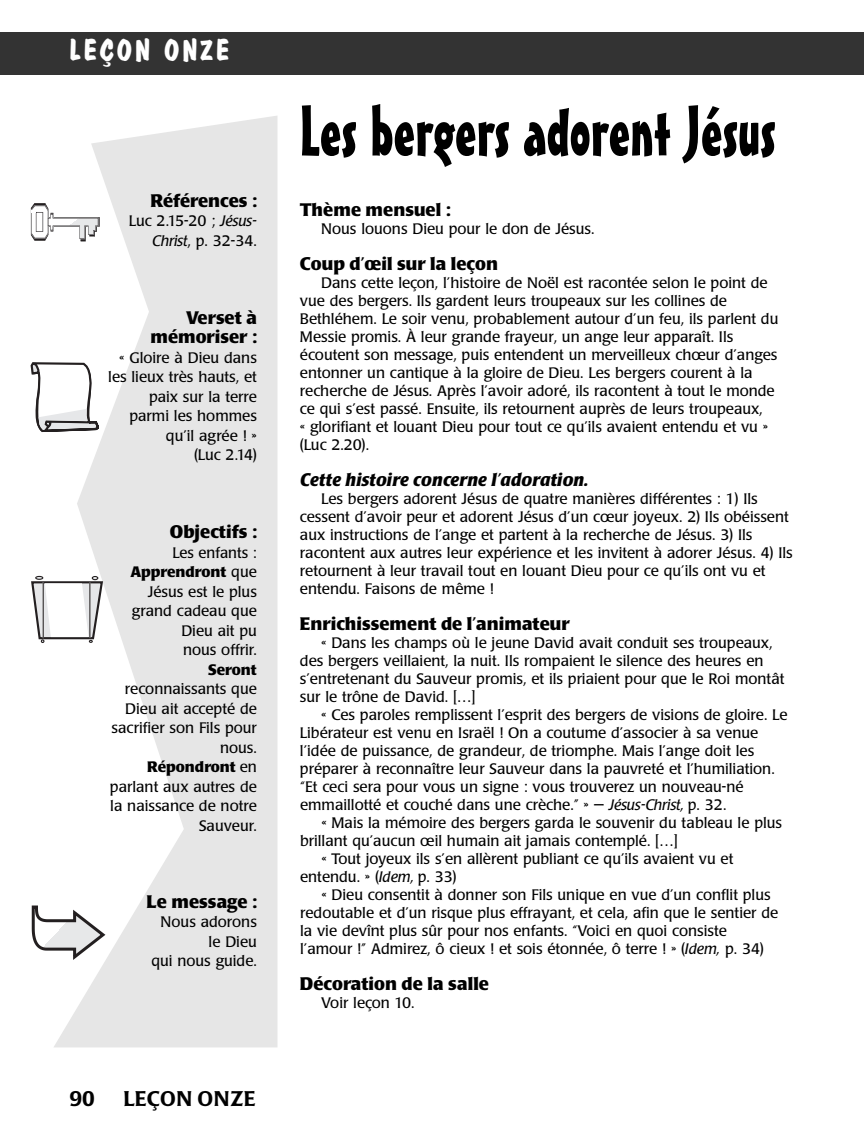
<style>
.page{position:relative;width:864px;height:1148px;background:#fff}
.page>*{position:absolute;margin:0;border:0;box-sizing:border-box;transform-origin:0 0}
.t1{font:69px "Mister Earl BT";color:#000}
.t2{font:700 30px "Dom Casual D";letter-spacing:.095em;color:#fff}
.t3{font:500 21px "Poppl Laudatio";letter-spacing:.02em;color:#000}
.t4{font:700 18px/19.5px "Poppl Laudatio";color:#000;text-align:right}
.t5{font:italic 700 18px "Poppl Laudatio";color:#000}
.t6{font:15px/18px "Poppl Laudatio";color:#000;text-align:right}
.t7{font:700 15px "Poppl Laudatio";color:#000}
.s1{font-style:italic}
.s2{font-weight:700}
</style>
<div class="page">
<svg style="left:54px;top:116px;width:224px;height:931px;fill:#e6e6e6"></svg>
<div style="left:0;top:32px;width:864px;height:42px;background:#333"></div>
<svg style="left:31px;top:203px;width:69px;height:38px"></svg>
<svg style="left:31px;top:362px;width:68px;height:70px"></svg>
<svg style="left:31px;top:576px;width:72px;height:67px"></svg>
<hr style="left:43px;top:582px;width:1px;height:56px;background:#231f20">
<hr style="left:89px;top:582px;width:1px;height:56px;background:#231f20">
<svg style="left:32px;top:905px;width:73px;height:55px"></svg>
<h2 class="t2" style="left:70px;top:32px;width:161px">LEÇON ONZE</h2>
<p class="t4" style="left:150px;top:193px;width:108px">Références :</p>
<p class="t6" style="left:129px;top:213px;width:129px;line-height:19.5px">Luc 2.15-20 ; <span class="s1">Jésus-<br>Christ</span>, p. 32-34.</p>
<p class="t4" style="left:150px;top:310px;width:108px">Verset à mémoriser :</p>
<p class="t6" style="left:108px;top:349px;width:150px;line-height:19.5px">« Gloire à Dieu dans les lieux très hauts, et paix sur la terre parmi les hommes qu’il agrée ! »<br>(Luc 2.14)</p>
<p class="t4" style="left:170px;top:524px;width:89px">Objectifs :</p>
<p class="t6" style="left:130px;top:544px;width:128px;line-height:19.5px">Les enfants :<br><span class="s2">Apprendront</span> que<br>Jésus est le plus grand cadeau que<br>Dieu ait pu<br>nous offrir.</p>
<p class="t7" style="left:208px;top:664px;width:50px">Seront</p>
<p class="t6" style="left:110px;top:681px;width:148px;line-height:19.5px">reconnaissants que<br>Dieu ait accepté de sacrifier son Fils pour nous.<br><span class="s2">Répondront</span> en parlant aux autres de la naissance de notre<br>Sauveur.</p>
<p class="t4" style="left:147px;top:893px;width:112px">Le message :</p>
<p class="t6" style="left:151px;top:913px;width:107px;line-height:19.5px">Nous adorons le Dieu<br>qui nous guide.</p>
<h3 class="t3" style="left:70px;top:1090px;width:27px">90</h3>
<h3 class="t3" style="left:124px;top:1090px;width:134px">LEÇON ONZE</h3>
<h1 class="t1" style="left:300px;top:106px;width:477px">Les bergers adorent Jésus</h1>
<p class="t4" style="left:300px;top:202px;width:152px">Thème mensuel :</p>
<p class="t6" style="left:321px;top:221px;width:275px">Nous louons Dieu pour le don de Jésus.</p>
<p class="t4" style="left:300px;top:256px;width:200px">Coup d’œil sur la leçon</p>
<p class="t6" style="left:300px;top:275px;width:480px;text-align:left;text-indent:21px">Dans cette leçon, l’histoire de Noël est racontée selon le point de vue des bergers. Ils gardent leurs troupeaux sur les collines de Bethléhem. Le soir venu, probablement autour d’un feu, ils parlent du Messie promis. À leur grande frayeur, un ange leur apparaît. Ils écoutent son message, puis entendent un merveilleux chœur d’anges entonner un cantique à la gloire de Dieu. Les bergers courent à la recherche de Jésus. Après l’avoir adoré, ils racontent à tout le monde ce qui s’est passé. Ensuite, ils retournent auprès de leurs troupeaux,<br>« glorifiant et louant Dieu pour tout ce qu’ils avaient entendu et vu » (Luc 2.20).</p>
<p class="t5" style="left:300px;top:473px;width:290px">Cette histoire concerne l’adoration.</p>
<p class="t6" style="left:300px;top:491px;width:494px;text-align:left;text-indent:21px">Les bergers adorent Jésus de quatre manières différentes : 1) Ils cessent d’avoir peur et adorent Jésus d’un cœur joyeux. 2) Ils obéissent aux instructions de l’ange et partent à la recherche de Jésus. 3) Ils racontent aux autres leur expérience et les invitent à adorer Jésus. 4) Ils retournent à leur travail tout en louant Dieu pour ce qu’ils ont vu et entendu. Faisons de même !</p>
<p class="t4" style="left:300px;top:616px;width:271px">Enrichissement de l’animateur</p>
<p class="t6" style="left:300px;top:635px;width:486px;text-align:left;text-indent:21px">« Dans les champs où le jeune David avait conduit ses troupeaux, des bergers veillaient, la nuit. Ils rompaient le silence des heures en s’entretenant du Sauveur promis, et ils priaient pour que le Roi montât sur le trône de David. […]</p>
<p class="t6" style="left:300px;top:707px;width:489px;text-align:left;text-indent:21px">« Ces paroles remplissent l’esprit des bergers de visions de gloire. Le Libérateur est venu en Israël ! On a coutume d’associer à sa venue l’idée de puissance, de grandeur, de triomphe. Mais l’ange doit les préparer à reconnaître leur Sauveur dans la pauvreté et l’humiliation. “Et ceci sera pour vous un signe : vous trouverez un nouveau-né emmaillotté et couché dans une crèche.” » — <span class="s1">Jésus-Christ,</span> p. 32.</p>
<p class="t6" style="left:321px;top:815px;width:462px">« Mais la mémoire des bergers garda le souvenir du tableau le plus</p>
<p class="t6" style="left:300px;top:833px;width:379px">brillant qu’aucun œil humain ait jamais contemplé. […]</p>
<p class="t6" style="left:321px;top:851px;width:414px">« Tout joyeux ils s’en allèrent publiant ce qu’ils avaient vu et</p>
<p class="t6" style="left:300px;top:869px;width:158px">entendu. » (<span class="s1">Idem,</span> p. 33)</p>
<p class="t6" style="left:321px;top:887px;width:451px">« Dieu consentit à donner son Fils unique en vue d’un conflit plus</p>
<p class="t6" style="left:300px;top:905px;width:480px">redoutable et d’un risque plus effrayant, et cela, afin que le sentier de</p>
<p class="t6" style="left:300px;top:923px;width:428px">la vie devînt plus sûr pour nos enfants. “Voici en quoi consiste</p>
<p class="t6" style="left:300px;top:941px;width:465px">l’amour !” Admirez, ô cieux ! et sois étonnée, ô terre ! » (<span class="s1">Idem,</span> p. 34)</p>
<p class="t4" style="left:300px;top:976px;width:191px">Décoration de la salle</p>
<p class="t6" style="left:321px;top:995px;width:95px">Voir leçon 10.</p>
</div>
